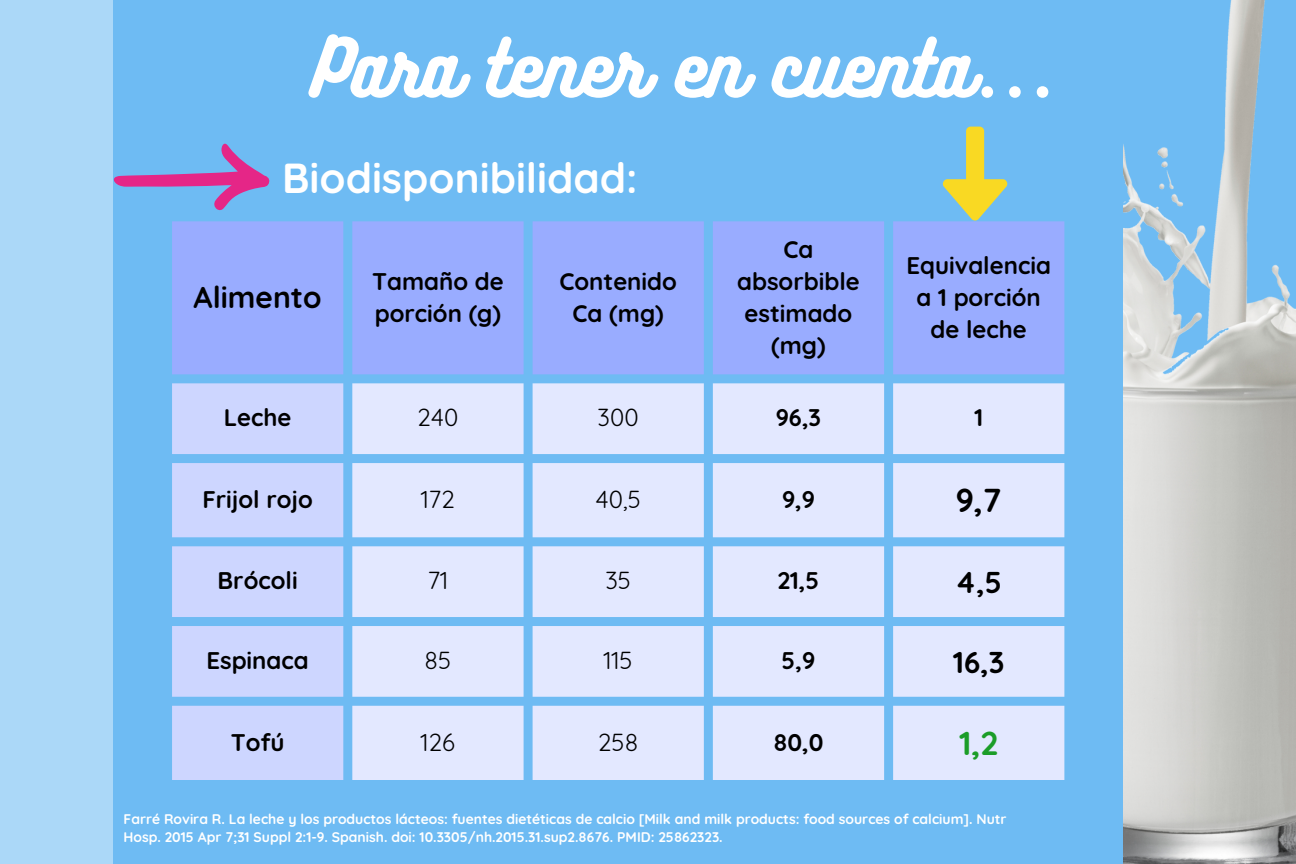
<style>
.page{position:relative;width:1296px;height:864px;background:#6ebbf3}
.page>*{position:absolute;margin:0;border:0;box-sizing:border-box;transform-origin:0 0}
.t1{font:70.8px "Bukhari Script";color:#fff}
.t2{font:700 42px "Quicksand";color:#fff}
.t3{font:700 33px "Quicksand";color:#000}
.t4{font:700 33px "Quicksand";color:#1b9d28}
.t5{font:700 30px "Quicksand";color:#000}
.t6{font:700 24px/32.1px "Quicksand";color:#000;text-align:center}
.t7{font:24px "Quicksand";color:#000}
.t8{font:700 13.8px/18.6px "Quicksand";color:#fff}
</style>
<div class="page">
<img style="left:1123px;top:0;width:173px;height:864px">
<div style="left:0;top:0;width:113px;height:864px;background:#abd8f8"></div>
<svg style="left:113px;top:143px;width:157px;height:68px"></svg>
<div style="left:172px;top:221px;width:892px;height:153px;background:#99acff"></div>
<svg style="left:172px;top:383px;width:171px;height:397px;background:#c4d3fd"></svg>
<svg style="left:352px;top:383px;width:712px;height:397px;background:#d3e2fd"></svg>
<svg style="left:942px;top:127px;width:66px;height:94px"></svg>
<p class="t1" style="left:311px;top:22px;width:746px">Para tener en cuenta...</p>
<p class="t2" style="left:282px;top:151px;width:357px">Biodisponibilidad:</p>
<p class="t5" style="left:194px;top:278px;width:129px">Alimento</p>
<p class="t6" style="left:372px;top:265px;width:133px;text-align:left">Tamaño de porción (g)</p>
<p class="t6" style="left:559px;top:265px;width:119px">Contenido<br>Ca (mg)</p>
<p class="t6" style="left:737px;top:233px;width:124px">Ca absorbible estimado (mg)</p>
<p class="t6" style="left:906px;top:249px;width:146px">Equivalencia a 1 porción de leche</p>
<p class="t6" style="left:224px;top:401px;width:69px">Leche</p>
<p class="t7" style="left:417px;top:402px;width:43px">240</p>
<p class="t7" style="left:598px;top:402px;width:43px">300</p>
<p class="t6" style="left:776px;top:401px;width:47px">96,3</p>
<p class="t6" style="left:974px;top:401px;width:10px">1</p>
<p class="t6" style="left:202px;top:483px;width:112px">Frijol rojo</p>
<p class="t7" style="left:421px;top:484px;width:36px">172</p>
<p class="t7" style="left:595px;top:484px;width:47px">40,5</p>
<p class="t6" style="left:782px;top:483px;width:34px">9,9</p>
<p class="t3" style="left:956px;top:479px;width:47px">9,7</p>
<p class="t6" style="left:218px;top:564px;width:82px">Brócoli</p>
<p class="t7" style="left:428px;top:565px;width:22px">71</p>
<p class="t7" style="left:605px;top:565px;width:27px">35</p>
<p class="t6" style="left:777px;top:564px;width:44px">21,5</p>
<p class="t5" style="left:955px;top:563px;width:48px">4,5</p>
<p class="t6" style="left:206px;top:644px;width:104px">Espinaca</p>
<p class="t7" style="left:425px;top:645px;width:28px">85</p>
<p class="t7" style="left:604px;top:645px;width:31px">115</p>
<p class="t6" style="left:782px;top:644px;width:35px">5,9</p>
<p class="t5" style="left:953px;top:643px;width:53px">16,3</p>
<p class="t6" style="left:231px;top:726px;width:55px">Tofú</p>
<p class="t7" style="left:421px;top:727px;width:36px">126</p>
<p class="t7" style="left:598px;top:727px;width:42px">258</p>
<p class="t6" style="left:773px;top:726px;width:52px">80,0</p>
<p class="t4" style="left:959px;top:722px;width:40px">1,2</p>
<p class="t8" style="left:124px;top:809px;width:885px">Farré Rovira R. La leche y los productos lácteos: fuentes dietéticas de calcio [Milk and milk products: food sources of calcium]. Nutr<br>Hosp. 2015 Apr 7;31 Suppl 2:1-9. Spanish. doi: 10.3305/nh.2015.31.sup2.8676. PMID: 25862323.</p>
</div>
